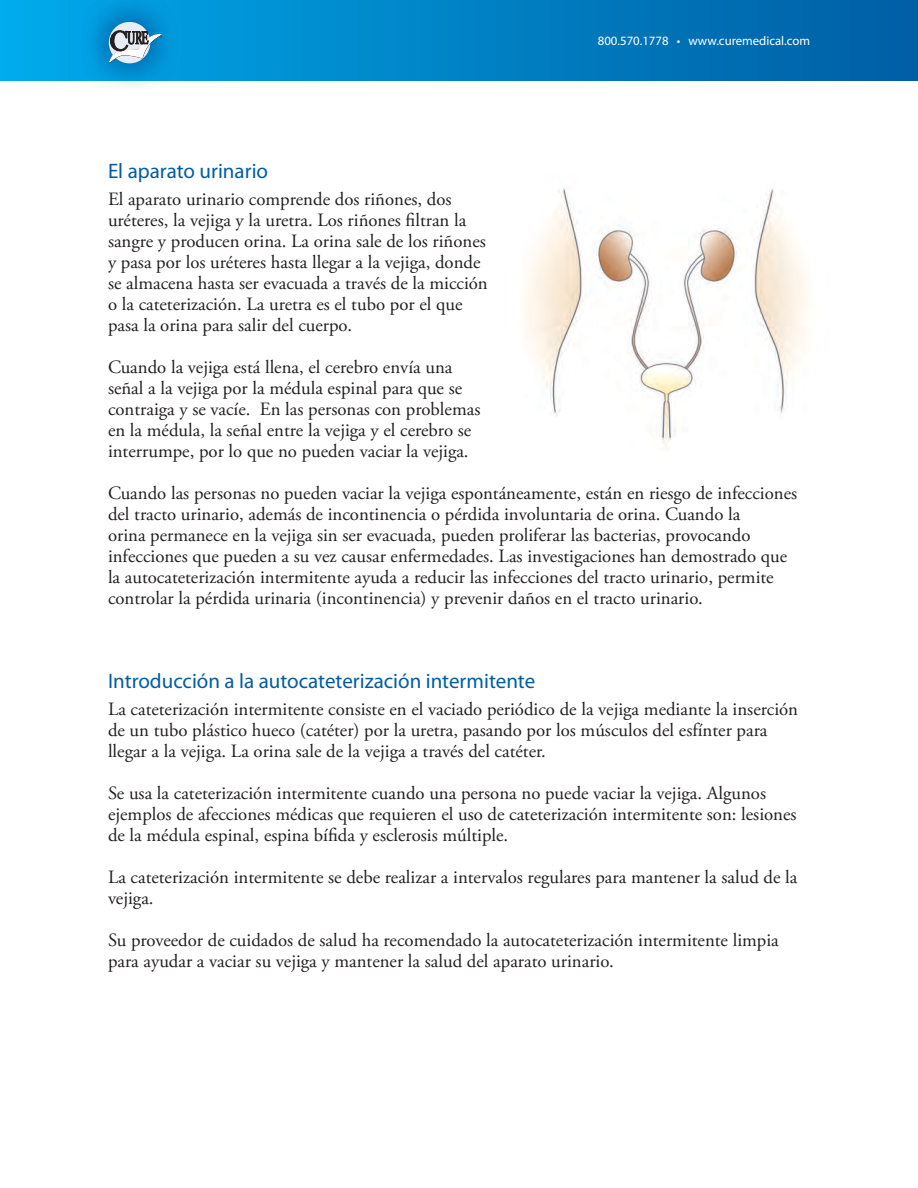
<style>
.page{position:relative;width:918px;height:1188px;background:#fff}
.page>*{position:absolute;margin:0;border:0;box-sizing:border-box;transform-origin:0 0}
.t1{font:21px "Myriad Pro";color:#005da4}
.t2{font:18.75px/21px "Adobe Garamond Pro";color:#231f20}
.t3{font:12.75px "Myriad Pro";color:#fff}
</style>
<div class="page">
<svg style="left:0;top:0;width:918px;height:81px;background:#0080c4"></svg>
<svg style="left:81px;top:0;width:98px;height:85px;background:#0f9bda"></svg>
<div style="left:109px;top:22px;width:41px;height:41px;background:#e7ecf7;border-radius:50%"></div>
<svg style="left:109px;top:25px;width:53px;height:38px"></svg>
<img style="left:524px;top:188px;width:284px;height:261px">
<p class="t3" style="left:598px;top:34px;width:214px">800.570.1778 • www.curemedical.com</p>
<p class="t1" style="left:108px;top:159px;width:162px">El aparato urinario</p>
<p class="t2" style="left:108px;top:189px;width:381px">El aparato urinario comprende dos riñones, dos uréteres, la vejiga y la uretra. Los riñones filtran la sangre y producen orina. La orina sale de los riñones y pasa por los uréteres hasta llegar a la vejiga, donde se almacena hasta ser evacuada a través de la micción o la cateterización. La uretra es el tubo por el que pasa la orina para salir del cuerpo.</p>
<p class="t2" style="left:108px;top:357px;width:374px">Cuando la vejiga está llena, el cerebro envía una señal a la vejiga por la médula espinal para que se contraiga y se vacíe. En las personas con problemas en la médula, la señal entre la vejiga y el cerebro se interrumpe, por lo que no pueden vaciar la vejiga.</p>
<p class="t2" style="left:108px;top:483px;width:691px">Cuando las personas no pueden vaciar la vejiga espontáneamente, están en riesgo de infecciones del tracto urinario, además de incontinencia o pérdida involuntaria de orina. Cuando la<br>orina permanece en la vejiga sin ser evacuada, pueden proliferar las bacterias, provocando infecciones que pueden a su vez causar enfermedades. Las investigaciones han demostrado que la autocateterización intermitente ayuda a reducir las infecciones del tracto urinario, permite controlar la pérdida urinaria (incontinencia) y prevenir daños en el tracto urinario.</p>
<p class="t1" style="left:108px;top:669px;width:429px">Introducción a la autocateterización intermitente</p>
<p class="t2" style="left:108px;top:699px;width:692px">La cateterización intermitente consiste en el vaciado periódico de la vejiga mediante la inserción de un tubo plástico hueco (catéter) por la uretra, pasando por los músculos del esfínter para llegar a la vejiga. La orina sale de la vejiga a través del catéter.</p>
<p class="t2" style="left:108px;top:783px;width:690px">Se usa la cateterización intermitente cuando una persona no puede vaciar la vejiga. Algunos ejemplos de afecciones médicas que requieren el uso de cateterización intermitente son: lesiones de la médula espinal, espina bífida y esclerosis múltiple.</p>
<p class="t2" style="left:108px;top:867px;width:691px">La cateterización intermitente se debe realizar a intervalos regulares para mantener la salud de la vejiga.</p>
<p class="t2" style="left:108px;top:930px;width:672px">Su proveedor de cuidados de salud ha recomendado la autocateterización intermitente limpia para ayudar a vaciar su vejiga y mantener la salud del aparato urinario.</p>
</div>
